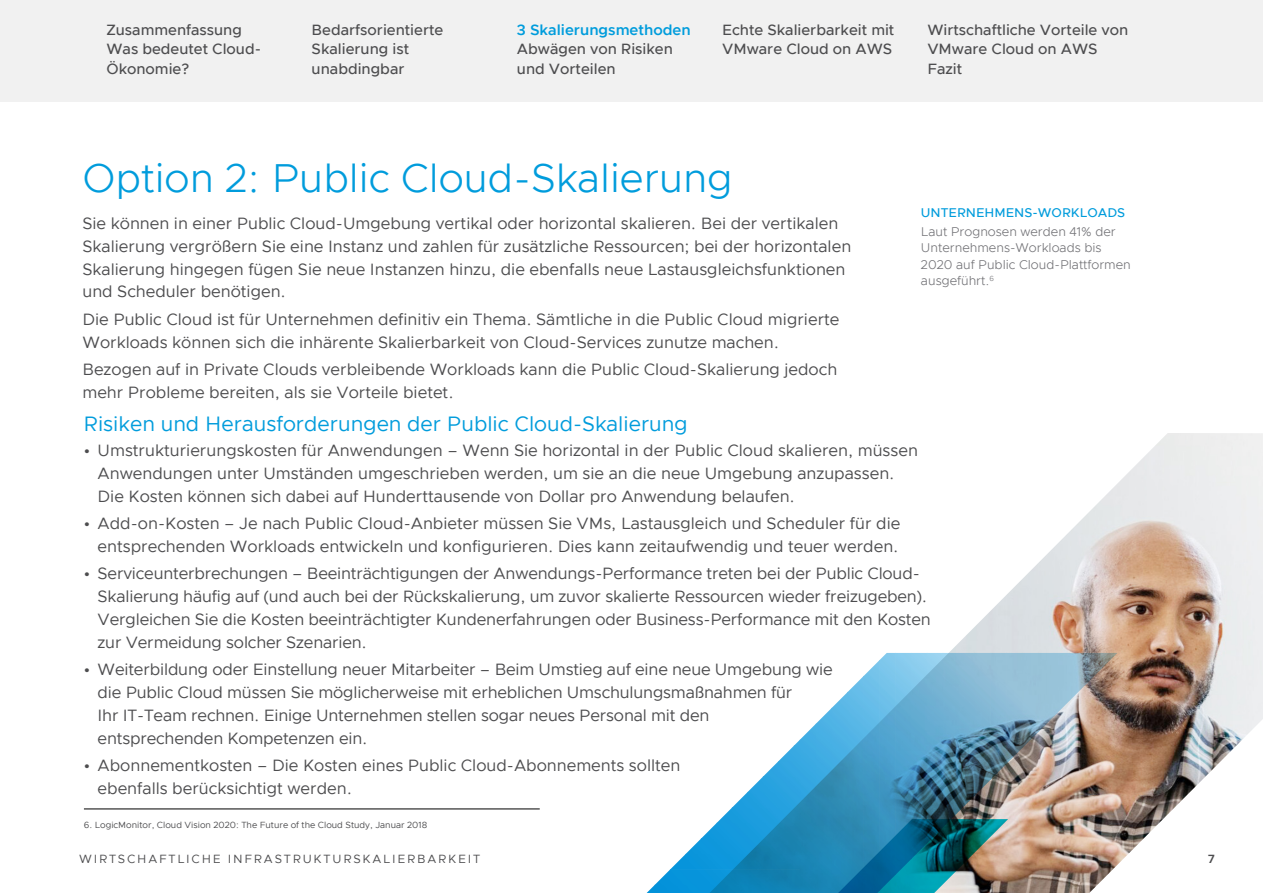
<style>
.page{position:relative;width:1263px;height:893px;background:#fff}
.page>*{position:absolute;margin:0;border:0;box-sizing:border-box;transform-origin:0 0}
.EB-BODY_MAIN_HEAD{font:300 40.5px "Metropolis";color:#009cdc}
.EB-BODY_SUBHEAD-1{font:21px "Metropolis";color:#009cdc}
.EB-BODY_TEXT{font:16.5px/23px "Metropolis";color:#4d4d4f}
.EB-NAV_BAR_HEAD{font:500 15px/19.5px "Metropolis";color:#4d4d4f}
.EB-SIDEBAR-BULLET{font:300 12.75px/16.5px "Metropolis";color:#717175}
.EB-SIDEBAR-HEAD-AllC{font:500 12.75px "Metropolis";color:#009cdc}
.EB-BOTTOM_FOLIO-LEFT{font:12px "Metropolis";letter-spacing:.15em;color:#4d4d4f}
.EB-BOTTOM_PAGE_NUMBE{font:600 12px "Metropolis";color:#4d4d4f}
.EB-FOOTNOTE-1ST_LINE{font:9px "Metropolis";color:#4d4d4f}
.s1{font-weight:600;color:#009cdc}
</style>
<div class="page">
<hr style="left:84px;top:809px;width:456px;height:1px;background:#000">
<img style="left:895px;top:433px;width:368px;height:460px">
<img style="left:800px;top:723px;width:16px;height:96px">
<img style="left:816px;top:709px;width:15px;height:110px">
<img style="left:831px;top:693px;width:16px;height:126px">
<img style="left:847px;top:677px;width:16px;height:142px">
<img style="left:863px;top:661px;width:16px;height:158px">
<img style="left:646px;top:885px;width:124px;height:8px">
<img style="left:879px;top:653px;width:16px;height:166px">
<img style="left:654px;top:869px;width:116px;height:16px">
<img style="left:895px;top:653px;width:16px;height:166px">
<img style="left:670px;top:854px;width:100px;height:16px">
<img style="left:911px;top:653px;width:16px;height:166px">
<img style="left:685px;top:838px;width:85px;height:16px">
<img style="left:927px;top:653px;width:15px;height:166px">
<img style="left:701px;top:823px;width:69px;height:16px">
<img style="left:942px;top:653px;width:17px;height:166px">
<img style="left:716px;top:808px;width:84px;height:15px">
<img style="left:958px;top:653px;width:17px;height:159px">
<img style="left:731px;top:792px;width:69px;height:16px">
<img style="left:974px;top:653px;width:17px;height:143px">
<img style="left:747px;top:776px;width:53px;height:16px">
<img style="left:990px;top:653px;width:17px;height:127px">
<img style="left:763px;top:761px;width:37px;height:16px">
<img style="left:1006px;top:653px;width:16px;height:111px">
<img style="left:778px;top:746px;width:22px;height:16px">
<img style="left:1022px;top:653px;width:16px;height:95px">
<svg style="left:793px;top:739px;width:7px;height:7px"></svg>
<img style="left:1038px;top:653px;width:16px;height:79px">
<img style="left:1053px;top:653px;width:17px;height:64px">
<img style="left:1069px;top:653px;width:17px;height:48px">
<img style="left:1085px;top:653px;width:17px;height:32px">
<img style="left:1101px;top:653px;width:16px;height:16px">
<svg style="left:770px;top:819px;width:238px;height:74px;background:#297b97"></svg>
<div style="left:0;top:0;width:1263px;height:101px;background:#f1f1f1"></div>
<p class="EB-NAV_BAR_HEAD" style="left:106px;top:20px;width:156px">Zusammenfassung<br>Was bedeutet Cloud-<br>Ökonomie?</p>
<p class="EB-NAV_BAR_HEAD" style="left:312px;top:20px;width:133px">Bedarfsorientierte<br>Skalierung ist unabdingbar</p>
<p class="EB-NAV_BAR_HEAD" style="left:517px;top:20px;width:175px"><span class="s1">3 Skalierungsmethoden<br></span>Abwägen von Risiken und Vorteilen</p>
<p class="EB-NAV_BAR_HEAD" style="left:722px;top:20px;width:174px">Echte Skalierbarkeit mit<br>VMware Cloud on AWS</p>
<p class="EB-NAV_BAR_HEAD" style="left:927px;top:20px;width:202px">Wirtschaftliche Vorteile von<br>VMware Cloud on AWS<br>Fazit</p>
<p class="EB-BODY_MAIN_HEAD" style="left:82px;top:153px;width:652px">Option 2: Public Cloud-Skalierung</p>
<p class="EB-BODY_TEXT" style="left:82px;top:211px;width:770px">Sie können in einer Public Cloud-Umgebung vertikal oder horizontal skalieren. Bei der vertikalen Skalierung vergrößern Sie eine Instanz und zahlen für zusätzliche Ressourcen; bei der horizontalen Skalierung hingegen fügen Sie neue Instanzen hinzu, die ebenfalls neue Lastausgleichsfunktionen und Scheduler benötigen.</p>
<p class="EB-BODY_TEXT" style="left:82px;top:307px;width:759px">Die Public Cloud ist für Unternehmen definitiv ein Thema. Sämtliche in die Public Cloud migrierte<br>Workloads können sich die inhärente Skalierbarkeit von Cloud-Services zunutze machen.</p>
<p class="EB-BODY_TEXT" style="left:82px;top:358px;width:756px">Bezogen auf in Private Clouds verbleibende Workloads kann die Public Cloud-Skalierung jedoch mehr Probleme bereiten, als sie Vorteile bietet.</p>
<p class="EB-SIDEBAR-HEAD-AllC" style="left:921px;top:204px;width:206px">UNTERNEHMENS-WORKLOADS</p>
<p class="EB-SIDEBAR-BULLET" style="left:921px;top:223px;width:211px">Laut Prognosen werden 41% der<br>Unternehmens-Workloads bis<br>2020 auf Public Cloud-Plattformen ausgeführt.<sup>6</sup></p>
<p class="EB-BODY_SUBHEAD-1" style="left:84px;top:410px;width:606px">Risiken und Herausforderungen der Public Cloud-Skalierung</p>
<p class="EB-BODY_TEXT" style="left:98px;top:438px;width:822px;text-indent:-14px">• Umstrukturierungskosten für Anwendungen – Wenn Sie horizontal in der Public Cloud skalieren, müssen<br>Anwendungen unter Umständen umgeschrieben werden, um sie an die neue Umgebung anzupassen.<br>Die Kosten können sich dabei auf Hunderttausende von Dollar pro Anwendung belaufen.</p>
<p class="EB-BODY_TEXT" style="left:84px;top:512px;width:818px;text-align:right">• Add-on-Kosten – Je nach Public Cloud-Anbieter müssen Sie VMs, Lastausgleich und Scheduler für die entsprechenden Workloads entwickeln und konfigurieren. Dies kann zeitaufwendig und teuer werden.</p>
<p class="EB-BODY_TEXT" style="left:98px;top:562px;width:835px;text-indent:-14px">• Serviceunterbrechungen – Beeinträchtigungen der Anwendungs-Performance treten bei der Public Cloud-Skalierung häufig auf (und auch bei der Rückskalierung, um zuvor skalierte Ressourcen wieder freizugeben).<br>Vergleichen Sie die Kosten beeinträchtigter Kundenerfahrungen oder Business-Performance mit den Kosten zur Vermeidung solcher Szenarien.</p>
<p class="EB-BODY_TEXT" style="left:98px;top:658px;width:737px;text-indent:-14px">• Weiterbildung oder Einstellung neuer Mitarbeiter – Beim Umstieg auf eine neue Umgebung wie die Public Cloud müssen Sie möglicherweise mit erheblichen Umschulungsmaßnahmen für<br>Ihr IT-Team rechnen. Einige Unternehmen stellen sogar neues Personal mit den entsprechenden Kompetenzen ein.</p>
<p class="EB-BODY_TEXT" style="left:98px;top:754px;width:584px;text-indent:-14px">• Abonnementkosten – Die Kosten eines Public Cloud-Abonnements sollten ebenfalls berücksichtigt werden.</p>
<p class="EB-FOOTNOTE-1ST_LINE" style="left:84px;top:819px;width:345px">6. LogicMonitor, Cloud Vision 2020: The Future of the Cloud Study, Januar 2018</p>
<p class="EB-BOTTOM_FOLIO-LEFT" style="left:79px;top:851px;width:403px">WIRTSCHAFTLICHE INFRASTRUKTURSKALIERBARKEIT</p>
<p class="EB-BOTTOM_PAGE_NUMBE" style="left:1208px;top:851px;width:8px">7</p>
</div>
